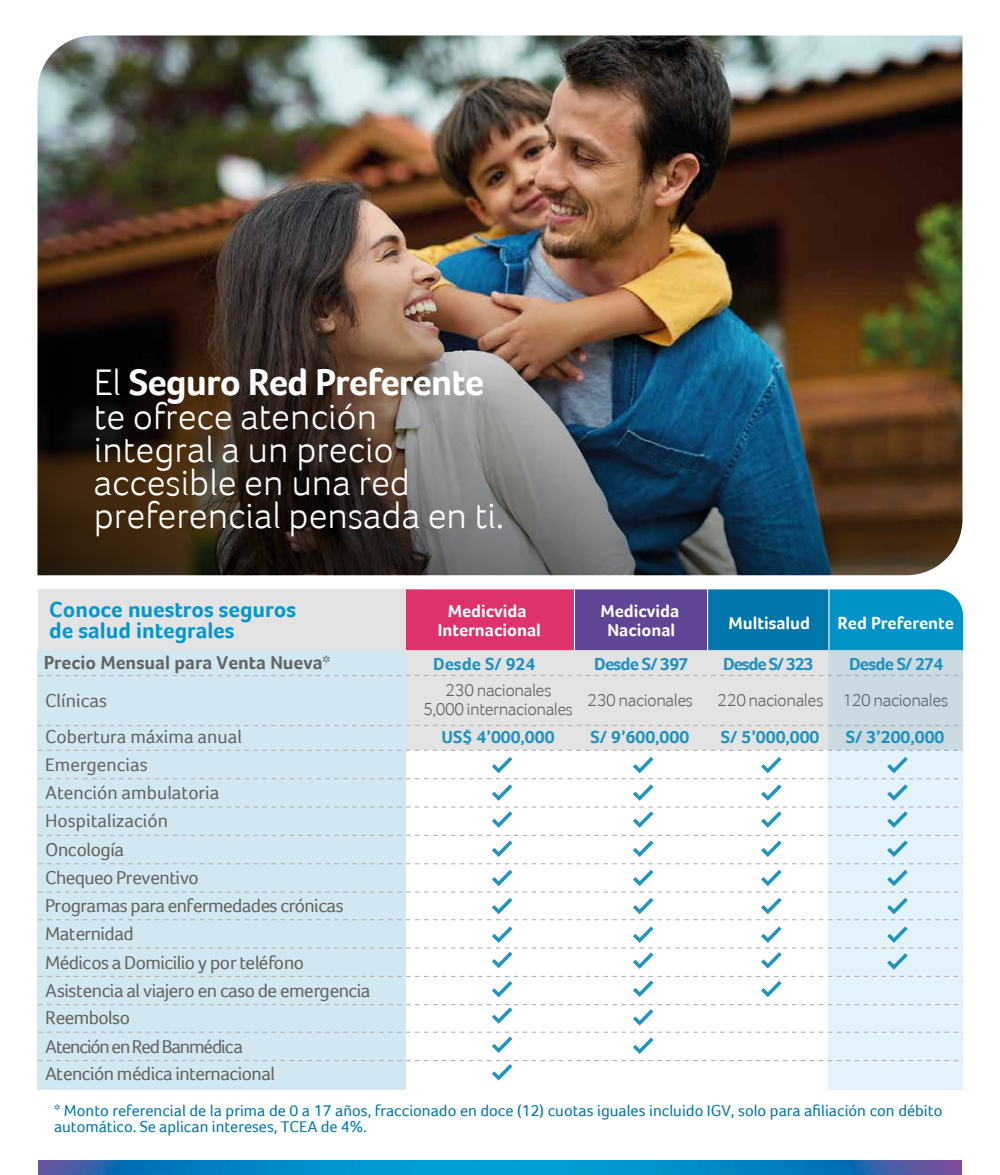
<style>
.page{position:relative;width:1000px;height:1175px;background:#fff}
.page>*{position:absolute;margin:0;border:0;box-sizing:border-box;transform-origin:0 0}
.t1{font:300 38px/33.2px "Foco";color:#fff}
.t2{font:700 22.5px/20.8px "Foco";color:#0097ce}
.t3{font:19.12px/28.2px "Foco";letter-spacing:-.03em;color:#646363}
.t4{font:19.12px/28.4px "Foco";letter-spacing:-.06em;color:#646363}
.t5{font:19.12px/35.5px "Foco";color:#646363}
.t6{font:700 19.12px "Foco";color:#646363}
.t7{font:300 18px/18.8px "Foco";letter-spacing:-.03em;color:#646363;text-align:center}
.t8{font:700 18px "Foco";color:#1d91bf}
.t9{font:700 18px "Foco";letter-spacing:-.04em;color:#1d91bf}
.t10{font:700 18px "Foco";letter-spacing:-.06em;color:#1d91bf}
.t11{font:700 17.75px/19.1px "Foco";color:#fff;text-align:center}
.t12{font:16.25px/16.2px "Foco";color:#0076aa}
.s1{font-weight:700}
</style>
<div class="page">
<img style="left:38px;top:35px;width:924px;height:49px">
<img style="left:38px;top:84px;width:924px;height:491px">
<div style="left:38px;top:589px;width:386px;height:61px;background:#e3e3e3"></div>
<div style="left:38px;top:650px;width:368px;height:439px;background:#d1e8f1"></div>
<div style="left:406px;top:650px;width:557px;height:100px;background:#e3e3e3"></div>
<svg style="left:492px;top:870px;width:20px;height:16px"></svg>
<svg style="left:761px;top:870px;width:21px;height:16px"></svg>
<svg style="left:38px;top:750px;width:791px;height:1px"></svg>
<div style="left:573px;top:589px;width:136px;height:61px;background:#5f4595"></div>
<div style="left:708px;top:589px;width:121px;height:61px;background:#0076aa"></div>
<div style="left:829px;top:589px;width:134px;height:61px;background:#0093c9"></div>
<div style="left:406px;top:589px;width:168px;height:61px;background:#de326a"></div>
<hr style="left:574px;top:589px;width:1px;height:61px;background:#fff">
<hr style="left:707px;top:588px;width:1px;height:62px;background:#fff">
<hr style="left:828px;top:588px;width:1px;height:62px;background:#fff">
<svg style="left:38px;top:725px;width:791px;height:1px"></svg>
<svg style="left:38px;top:675px;width:791px;height:1px"></svg>
<svg style="left:829px;top:650px;width:134px;height:439px;background:#d4e4eb"></svg>
<svg style="left:38px;top:1060px;width:925px;height:21px"></svg>
<svg style="left:38px;top:863px;width:925px;height:1px"></svg>
<svg style="left:38px;top:757px;width:925px;height:44px"></svg>
<svg style="left:38px;top:807px;width:925px;height:21px"></svg>
<svg style="left:38px;top:835px;width:925px;height:22px"></svg>
<svg style="left:633px;top:870px;width:20px;height:16px"></svg>
<svg style="left:38px;top:892px;width:925px;height:28px"></svg>
<svg style="left:38px;top:926px;width:925px;height:44px"></svg>
<svg style="left:38px;top:976px;width:925px;height:21px"></svg>
<svg style="left:38px;top:1004px;width:925px;height:22px"></svg>
<svg style="left:38px;top:1032px;width:925px;height:22px"></svg>
<img style="left:39px;top:1161px;width:922px;height:14px">
<h1 class="t1" style="left:94px;top:366px;width:412px">El <span class="s1">Seguro Red Preferente </span>te ofrece atención integral a un precio accesible en una red preferencial pensada en ti.</h1>
<p class="t2" style="left:49px;top:599px;width:248px">Conoce nuestros seguros de salud integrales</p>
<p class="t6" style="left:44px;top:651px;width:288px">Precio Mensual para Venta Nueva*</p>
<p class="t5" style="left:45px;top:683px;width:198px">Clínicas<br>Cobertura máxima anual</p>
<p class="t3" style="left:45px;top:750px;width:300px">Emergencias<br>Atención ambulatoria<br>Hospitalización<br>Oncología<br>Chequeo Preventivo<br>Programas para enfermedades crónicas<br>Maternidad<br>Médicos a Domicilio y por teléfono</p>
<p class="t3" style="left:45px;top:976px;width:327px">Asistencia al viajero en caso de emergencia</p>
<p class="t4" style="left:45px;top:1004px;width:199px">Reembolso<br>Atención en Red Banmédica</p>
<p class="t3" style="left:45px;top:1059px;width:231px">Atención médica internacional</p>
<p class="t11" style="left:438px;top:601px;width:105px">Medicvida<br>Internacional</p>
<p class="t11" style="left:838px;top:613px;width:118px">Red Preferente</p>
<p class="t11" style="left:600px;top:601px;width:80px">Medicvida<br>Nacional</p>
<p class="t11" style="left:728px;top:613px;width:83px">Multisalud</p>
<p class="t8" style="left:433px;top:653px;width:104px">Desde S/ 924</p>
<p class="t9" style="left:594px;top:653px;width:96px">Desde S/ 397</p>
<p class="t10" style="left:723px;top:653px;width:92px">Desde S/ 323</p>
<p class="t9" style="left:849px;top:653px;width:96px">Desde S/ 274</p>
<p class="t7" style="left:423px;top:681px;width:151px">230 nacionales<br>5,000 internacionales</p>
<p class="t8" style="left:441px;top:726px;width:115px">US$ 4’000,000</p>
<p class="t7" style="left:587px;top:691px;width:107px">230 nacionales</p>
<p class="t8" style="left:591px;top:726px;width:100px">S/ 9’600,000</p>
<p class="t7" style="left:717px;top:691px;width:108px">220 nacionales</p>
<p class="t8" style="left:721px;top:726px;width:100px">S/ 5’000,000</p>
<p class="t8" style="left:846px;top:726px;width:100px">S/ 3’200,000</p>
<p class="t7" style="left:842px;top:691px;width:108px">120 nacionales</p>
<p class="t12" style="left:54px;top:1102px;width:890px">* Monto referencial de la prima de 0 a 17 años, fraccionado en doce (12) cuotas iguales incluido IGV, solo para afiliación con débito automático. Se aplican intereses, TCEA de 4%.</p>
</div>
